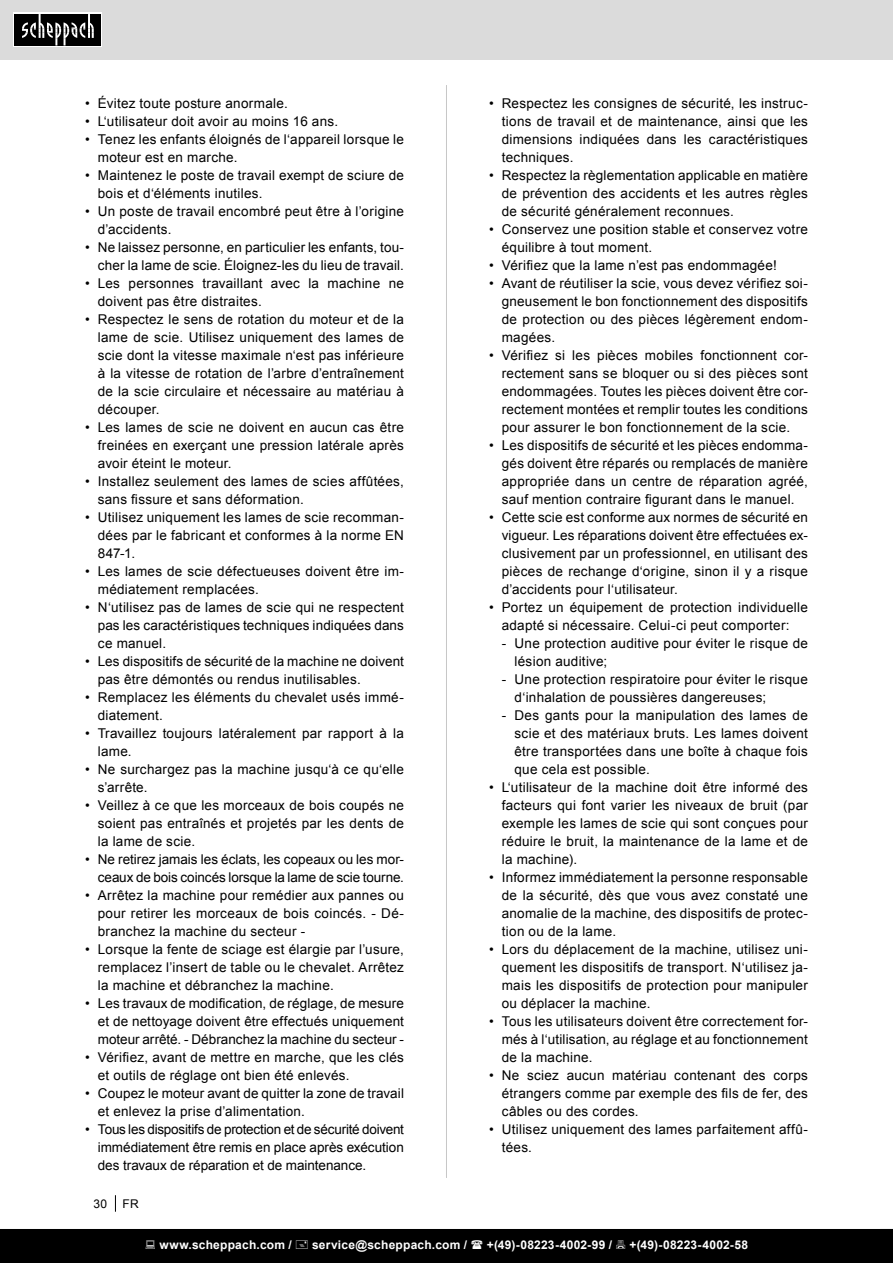
<style>
.page{position:relative;width:893px;height:1263px;background:#fff}
.page>*{position:absolute;margin:0;border:0;box-sizing:border-box;transform-origin:0 0}
.t1{font:13.5px/18px "Arial";letter-spacing:.02em;color:#000;text-align:justify}
.t2{font:13.5px/18px "Arial";color:#000;text-align:right}
.t3{font:700 12px "Arial";letter-spacing:.02em;color:#fff}
.t4{font:12px "Arial";color:#000}
</style>
<div class="page">
<div style="left:0;top:0;width:893px;height:60px;background:#dbdbdb"></div>
<svg style="left:115px;top:1195px;width:1px;height:17px"></svg>
<hr style="left:446px;top:85px;width:1px;height:1093px;background:#c7c7c7">
<div style="left:13px;top:13px;width:89px;height:34px;background:#000"></div>
<svg style="left:22px;top:14px;width:72px;height:31px"></svg>
<div style="left:0;top:1229px;width:893px;height:34px;background:#000"></div>
<p class="t1" style="left:85px;top:94px;width:204px">• Évitez toute posture anormale.</p>
<p class="t1" style="left:85px;top:112px;width:255px">• L‘utilisateur doit avoir au moins 16 ans.</p>
<p class="t1" style="left:98px;top:130px;width:308px;text-indent:-13px">• Tenez les enfants éloignés de l‘appareil lorsque le moteur est en marche.</p>
<p class="t1" style="left:98px;top:166px;width:308px;text-indent:-13px">• Maintenez le poste de travail exempt de sciure de bois et d‘éléments inutiles.</p>
<p class="t1" style="left:98px;top:202px;width:308px;text-indent:-13px">• Un poste de travail encombré peut être à l’origine d’accidents.</p>
<p class="t1" style="left:85px;top:238px;width:320px;text-align:right">• Ne laissez personne, en particulier les enfants, tou&shy;cher la lame de scie. Éloignez-les du lieu de travail.</p>
<p class="t1" style="left:98px;top:274px;width:308px;text-indent:-13px">• Les personnes travaillant avec la machine ne doivent pas être distraites.</p>
<p class="t1" style="left:98px;top:310px;width:308px;text-indent:-13px">• Respectez le sens de rotation du moteur et de la lame de scie. Utilisez uniquement des lames de scie dont la vitesse maximale n‘est pas inférieure à la vitesse de rotation de l’arbre d’entraînement de la scie circulaire et nécessaire au matériau à découper.</p>
<p class="t1" style="left:98px;top:418px;width:308px;text-indent:-13px">• Les lames de scie ne doivent en aucun cas être freinées en exerçant une pression latérale après avoir éteint le moteur.</p>
<p class="t1" style="left:98px;top:472px;width:308px;text-indent:-13px">• Installez seulement des lames de scies affûtées, sans fissure et sans déformation.</p>
<p class="t1" style="left:98px;top:508px;width:308px;text-indent:-13px">• Utilisez uniquement les lames de scie recomman&shy;dées par le fabricant et conformes à la norme EN 847-1.</p>
<p class="t1" style="left:98px;top:562px;width:308px;text-indent:-13px">• Les lames de scie défectueuses doivent être im&shy;médiatement remplacées.</p>
<p class="t1" style="left:98px;top:598px;width:308px;text-indent:-13px">• N‘utilisez pas de lames de scie qui ne respectent pas les caractéristiques techniques indiquées dans ce manuel.</p>
<p class="t1" style="left:98px;top:652px;width:308px;text-indent:-13px">• Les dispositifs de sécurité de la machine ne doivent pas être démontés ou rendus inutilisables.</p>
<p class="t1" style="left:98px;top:688px;width:308px;text-indent:-13px">• Remplacez les éléments du chevalet usés immé&shy;diatement.</p>
<p class="t1" style="left:98px;top:724px;width:308px;text-indent:-13px">• Travaillez toujours latéralement par rapport à la lame.</p>
<p class="t1" style="left:98px;top:760px;width:308px;text-indent:-13px">• Ne surchargez pas la machine jusqu‘à ce qu‘elle s’arrête.</p>
<p class="t1" style="left:98px;top:796px;width:308px;text-indent:-13px">• Veillez à ce que les morceaux de bois coupés ne soient pas entraînés et projetés par les dents de la lame de scie.</p>
<p class="t2" style="left:85px;top:850px;width:320px">• Ne retirez jamais les éclats, les copeaux ou les mor&shy;ceaux de bois coincés lorsque la lame de scie tourne.</p>
<p class="t1" style="left:98px;top:886px;width:308px;text-indent:-13px">• Arrêtez la machine pour remédier aux pannes ou pour retirer les morceaux de bois coincés. - Dé&shy;branchez la machine du secteur -</p>
<p class="t1" style="left:98px;top:940px;width:308px;text-indent:-13px">• Lorsque la fente de sciage est élargie par l’usure, remplacez l’insert de table ou le chevalet. Arrêtez la machine et débranchez la machine.</p>
<p class="t1" style="left:98px;top:994px;width:308px;text-indent:-13px">• Les travaux de modification, de réglage, de mesure et de nettoyage doivent être effectués uniquement moteur arrêté. - Débranchez la machine du secteur -</p>
<p class="t1" style="left:98px;top:1048px;width:308px;text-indent:-13px">• Vérifiez, avant de mettre en marche, que les clés et outils de réglage ont bien été enlevés.</p>
<p class="t1" style="left:98px;top:1084px;width:308px;text-indent:-13px">• Coupez le moteur avant de quitter la zone de travail et enlevez la prise d’alimentation.</p>
<p class="t1" style="left:98px;top:1120px;width:308px;text-indent:-13px">• Tous les dispositifs de protection et de sécurité doivent immédiatement être remis en place après exécution des travaux de réparation et de maintenance.</p>
<p class="t4" style="left:93px;top:1196px;width:15px">30</p>
<p class="t4" style="left:123px;top:1196px;width:18px">FR</p>
<p class="t1" style="left:502px;top:94px;width:308px;text-indent:-13px">• Respectez les consignes de sécurité, les instruc&shy;tions de travail et de maintenance, ainsi que les dimensions indiquées dans les caractéristiques techniques.</p>
<p class="t1" style="left:502px;top:166px;width:308px;text-indent:-13px">• Respectez la règlementation applicable en matière de prévention des accidents et les autres règles de sécurité généralement reconnues.</p>
<p class="t1" style="left:502px;top:220px;width:308px;text-indent:-13px">• Conservez une position stable et conservez votre équilibre à tout moment.</p>
<p class="t1" style="left:489px;top:256px;width:289px">• Vérifiez que la lame n’est pas endommagée!</p>
<p class="t1" style="left:502px;top:274px;width:308px;text-indent:-13px">• Avant de réutiliser la scie, vous devez vérifiez soi&shy;gneusement le bon fonctionnement des dispositifs de protection ou des pièces légèrement endom&shy;magées.</p>
<p class="t1" style="left:502px;top:346px;width:308px;text-indent:-13px">• Vérifiez si les pièces mobiles fonctionnent cor&shy;rectement sans se bloquer ou si des pièces sont endommagées. Toutes les pièces doivent être cor&shy;rectement montées et remplir toutes les conditions pour assurer le bon fonctionnement de la scie.</p>
<p class="t1" style="left:502px;top:436px;width:308px;text-indent:-13px">• Les dispositifs de sécurité et les pièces endomma&shy;gés doivent être réparés ou remplacés de manière appropriée dans un centre de réparation agréé, sauf mention contraire figurant dans le manuel.</p>
<p class="t1" style="left:502px;top:508px;width:308px;text-indent:-13px">• Cette scie est conforme aux normes de sécurité en vigueur. Les réparations doivent être effectuées ex&shy;clusivement par un professionnel, en utilisant des pièces de rechange d‘origine, sinon il y a risque d’accidents pour l‘utilisateur.</p>
<p class="t1" style="left:489px;top:598px;width:320px;text-align:center">• Portez un équipement de protection individuelle adapté si nécessaire. Celui-ci peut comporter:</p>
<p class="t1" style="left:514px;top:634px;width:295px;text-indent:-13px">- Une protection auditive pour éviter le risque de lésion auditive;</p>
<p class="t1" style="left:514px;top:670px;width:295px;text-indent:-13px">- Une protection respiratoire pour éviter le risque d‘inhalation de poussières dangereuses;</p>
<p class="t1" style="left:514px;top:706px;width:295px;text-indent:-13px">- Des gants pour la manipulation des lames de scie et des matériaux bruts. Les lames doivent être transportées dans une boîte à chaque fois que cela est possible.</p>
<p class="t1" style="left:502px;top:778px;width:308px;text-indent:-13px">• L‘utilisateur de la machine doit être informé des facteurs qui font varier les niveaux de bruit (par exemple les lames de scie qui sont conçues pour réduire le bruit, la maintenance de la lame et de la machine).</p>
<p class="t1" style="left:502px;top:868px;width:308px;text-indent:-13px">• Informez immédiatement la personne responsable de la sécurité, dès que vous avez constaté une anomalie de la machine, des dispositifs de protec&shy;tion ou de la lame.</p>
<p class="t1" style="left:502px;top:940px;width:308px;text-indent:-13px">• Lors du déplacement de la machine, utilisez uni&shy;quement les dispositifs de transport. N‘utilisez ja&shy;mais les dispositifs de protection pour manipuler ou déplacer la machine.</p>
<p class="t1" style="left:502px;top:1012px;width:308px;text-indent:-13px">• Tous les utilisateurs doivent être correctement for&shy;més à l‘utilisation, au réglage et au fonctionnement de la machine.</p>
<p class="t1" style="left:502px;top:1066px;width:308px;text-indent:-13px">• Ne sciez aucun matériau contenant des corps étrangers comme par exemple des fils de fer, des câbles ou des cordes.</p>
<p class="t1" style="left:502px;top:1120px;width:308px;text-indent:-13px">• Utilisez uniquement des lames parfaitement affû&shy;tées.</p>
<p class="t3" style="left:159px;top:1236px;width:134px">www.scheppach.com /</p>
<p class="t3" style="left:312px;top:1236px;width:157px">service@scheppach.com /</p>
<p class="t3" style="left:487px;top:1236px;width:127px">+(49)-08223-4002-99 /</p>
<p class="t3" style="left:629px;top:1236px;width:120px">+(49)-08223-4002-58</p>
</div>
